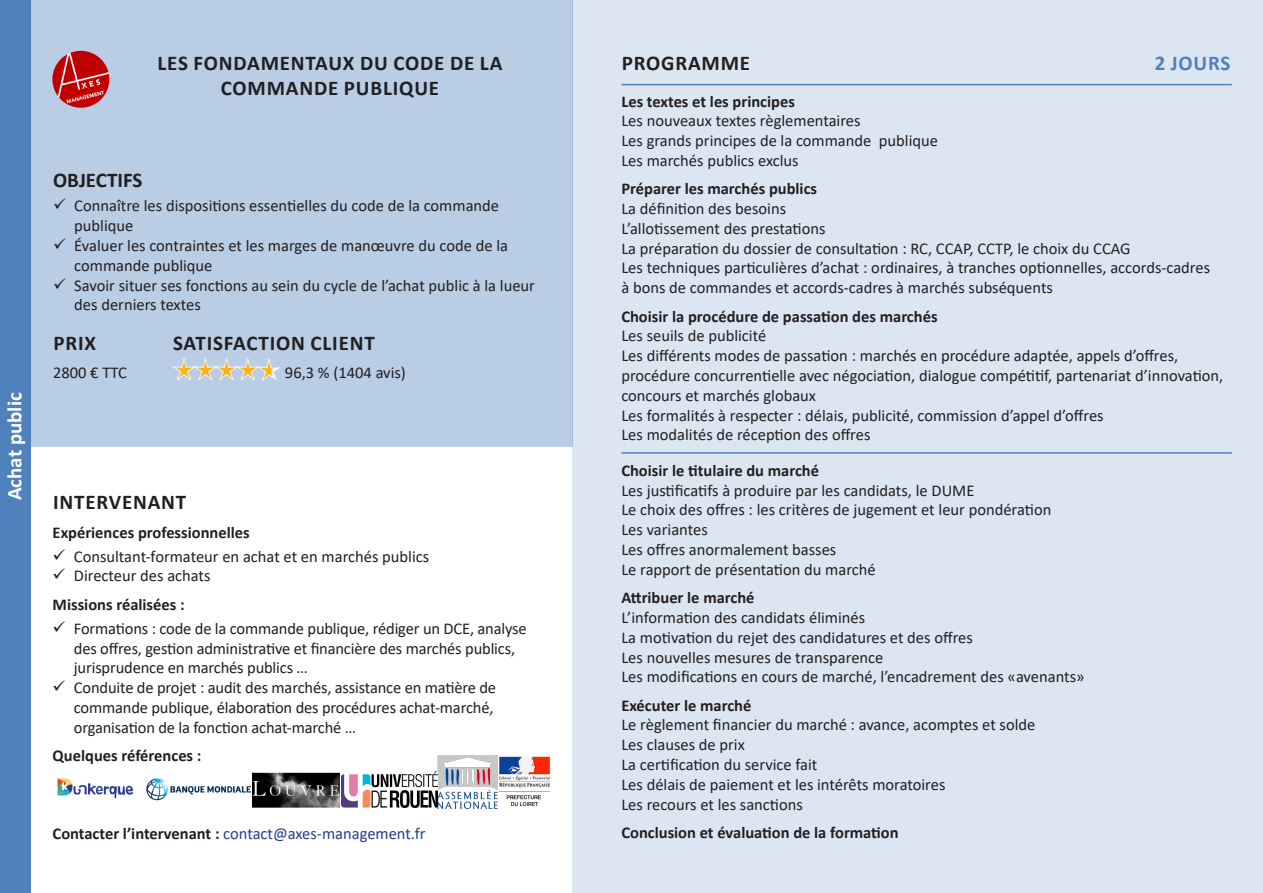
<style>
.page{position:relative;width:1263px;height:893px;background:#fff}
.page>*{position:absolute;margin:0;border:0;box-sizing:border-box;transform-origin:0 0}
.titre{font:700 21px/25.2px "Calibri";letter-spacing:.04em;color:#231f20;text-align:center}
.t1{font:700 21px "Calibri";color:#fff}
.titre-2{font:700 21px "Calibri";color:#231f20}
.titre-3{font:700 21px "Calibri";letter-spacing:.04em;color:#4f81bd}
.texte{font:16.5px/19.8px "Calibri";color:#231f20}
.Titre_2{font:700 16.5px "Calibri";color:#231f20}
.Titre_2-2{font:16.5px "Calibri";color:#253f8e}
.s1{font-weight:700;color:#231f20}
</style>
<div class="page">
<div style="left:30px;top:0;width:542px;height:446px;background:#b9cde4"></div>
<div style="left:0;top:0;width:30px;height:893px;background:#4f81bd"></div>
<div style="left:572px;top:0;width:691px;height:893px;background:#dce6f2"></div>
<hr style="left:621px;top:452px;width:611px;height:2px;background:#4f81bd">
<hr style="left:621px;top:84px;width:611px;height:1px;background:#4f81bd">
<img style="left:252px;top:772px;width:87px;height:35px">
<img style="left:438px;top:756px;width:113px;height:52px">
<img style="left:57px;top:778px;width:194px;height:23px">
<img style="left:341px;top:772px;width:96px;height:35px">
<svg style="left:172px;top:358px;width:109px;height:23px"></svg>
<img style="left:52px;top:51px;width:57px;height:57px;border-radius:28px">
<p class="titre" style="left:158px;top:50px;width:346px">LES FONDAMENTAUX DU CODE DE LA<br>COMMANDE PUBLIQUE</p>
<p class="t1" style="left:0;top:500px;width:109px;rotate:-90deg">Achat public</p>
<p class="titre-2" style="left:53px;top:165px;width:91px">OBJECTIFS</p>
<p class="texte" style="left:74px;top:196px;width:426px">Connaître les dispositions essentielles du code de la commande publique</p>
<p class="texte" style="left:74px;top:235px;width:435px">Évaluer les contraintes et les marges de manœuvre du code de la commande publique</p>
<p class="texte" style="left:74px;top:275px;width:462px">Savoir situer ses fonctions au sein du cycle de l’achat public à la lueur des derniers textes</p>
<p class="titre" style="left:53px;top:330px;width:44px">PRIX</p>
<p class="texte" style="left:53px;top:362px;width:76px">2800 € TTC</p>
<p class="titre" style="left:173px;top:330px;width:203px">SATISFACTION CLIENT</p>
<p class="texte" style="left:285px;top:362px;width:122px">96,3 % (1404 avis)</p>
<p class="titre" style="left:53px;top:489px;width:135px">INTERVENANT</p>
<p class="Titre_2" style="left:53px;top:520px;width:199px">Expériences professionnelles</p>
<p class="texte" style="left:74px;top:546px;width:357px">Consultant-formateur en achat et en marchés publics</p>
<p class="texte" style="left:74px;top:566px;width:138px">Directeur des achats</p>
<p class="Titre_2" style="left:53px;top:593px;width:134px">Missions réalisées :</p>
<p class="texte" style="left:74px;top:618px;width:454px">Formations : code de la commande publique, rédiger un DCE, analyse des offres, gestion administrative et financière des marchés publics, jurisprudence en marchés publics …</p>
<p class="texte" style="left:74px;top:677px;width:424px">Conduite de projet : audit des marchés, assistance en matière de commande publique, élaboration des procédures achat-marché, organisation de la fonction achat-marché …</p>
<p class="Titre_2" style="left:53px;top:744px;width:150px">Quelques références :</p>
<p class="Titre_2-2" style="left:53px;top:822px;width:374px"><span class="s1">Contacter l’intervenant :</span> contact@axes-management.fr</p>
<p class="titre" style="left:622px;top:50px;width:130px">PROGRAMME</p>
<p class="titre-3" style="left:1155px;top:48px;width:77px">2 JOURS</p>
<p class="Titre_2" style="left:621px;top:89px;width:175px">Les textes et les principes</p>
<p class="texte" style="left:621px;top:111px;width:241px">Les nouveaux textes règlementaires</p>
<p class="texte" style="left:621px;top:130px;width:318px">Les grands principes de la commande publique</p>
<p class="texte" style="left:621px;top:150px;width:179px">Les marchés publics exclus</p>
<p class="Titre_2" style="left:621px;top:177px;width:197px">Préparer les marchés publics</p>
<p class="texte" style="left:621px;top:198px;width:166px">La définition des besoins</p>
<p class="texte" style="left:621px;top:218px;width:206px">L’allotissement des prestations</p>
<p class="texte" style="left:621px;top:238px;width:511px">La préparation du dossier de consultation : RC, CCAP, CCTP, le choix du CCAG</p>
<p class="texte" style="left:621px;top:258px;width:590px">Les techniques particulières d’achat : ordinaires, à tranches optionnelles, accords-cadres</p>
<p class="texte" style="left:621px;top:277px;width:433px">à bons de commandes et accords-cadres à marchés subséquents</p>
<p class="Titre_2" style="left:621px;top:304px;width:318px">Choisir la procédure de passation des marchés</p>
<p class="texte" style="left:621px;top:326px;width:146px">Les seuils de publicité</p>
<p class="texte" style="left:621px;top:345px;width:558px">Les différents modes de passation : marchés en procédure adaptée, appels d’offres,</p>
<p class="texte" style="left:621px;top:365px;width:603px">procédure concurrentielle avec négociation, dialogue compétitif, partenariat d’innovation,</p>
<p class="texte" style="left:621px;top:385px;width:196px">concours et marchés globaux</p>
<p class="texte" style="left:621px;top:405px;width:484px">Les formalités à respecter : délais, publicité, commission d’appel d’offres</p>
<p class="texte" style="left:621px;top:425px;width:251px">Les modalités de réception des offres</p>
<p class="Titre_2" style="left:621px;top:459px;width:199px">Choisir le titulaire du marché</p>
<p class="texte" style="left:621px;top:480px;width:354px">Les justificatifs à produire par les candidats, le DUME</p>
<p class="texte" style="left:621px;top:500px;width:431px">Le choix des offres : les critères de jugement et leur pondération</p>
<p class="texte" style="left:621px;top:519px;width:88px">Les variantes</p>
<p class="texte" style="left:621px;top:539px;width:216px">Les offres anormalement basses</p>
<p class="texte" style="left:621px;top:559px;width:256px">Le rapport de présentation du marché</p>
<p class="Titre_2" style="left:621px;top:586px;width:135px">Attribuer le marché</p>
<p class="texte" style="left:621px;top:607px;width:245px">L’information des candidats éliminés</p>
<p class="texte" style="left:621px;top:627px;width:353px">La motivation du rejet des candidatures et des offres</p>
<p class="texte" style="left:621px;top:647px;width:264px">Les nouvelles mesures de transparence</p>
<p class="texte" style="left:621px;top:666px;width:465px">Les modifications en cours de marché, l’encadrement des «avenants»</p>
<p class="Titre_2" style="left:621px;top:693px;width:132px">Exécuter le marché</p>
<p class="texte" style="left:621px;top:715px;width:415px">Le règlement financier du marché : avance, acomptes et solde</p>
<p class="texte" style="left:621px;top:734px;width:125px">Les clauses de prix</p>
<p class="texte" style="left:621px;top:754px;width:198px">La certification du service fait</p>
<p class="texte" style="left:621px;top:774px;width:326px">Les délais de paiement et les intérêts moratoires</p>
<p class="texte" style="left:621px;top:794px;width:183px">Les recours et les sanctions</p>
<p class="Titre_2" style="left:621px;top:821px;width:279px">Conclusion et évaluation de la formation</p>
</div>
